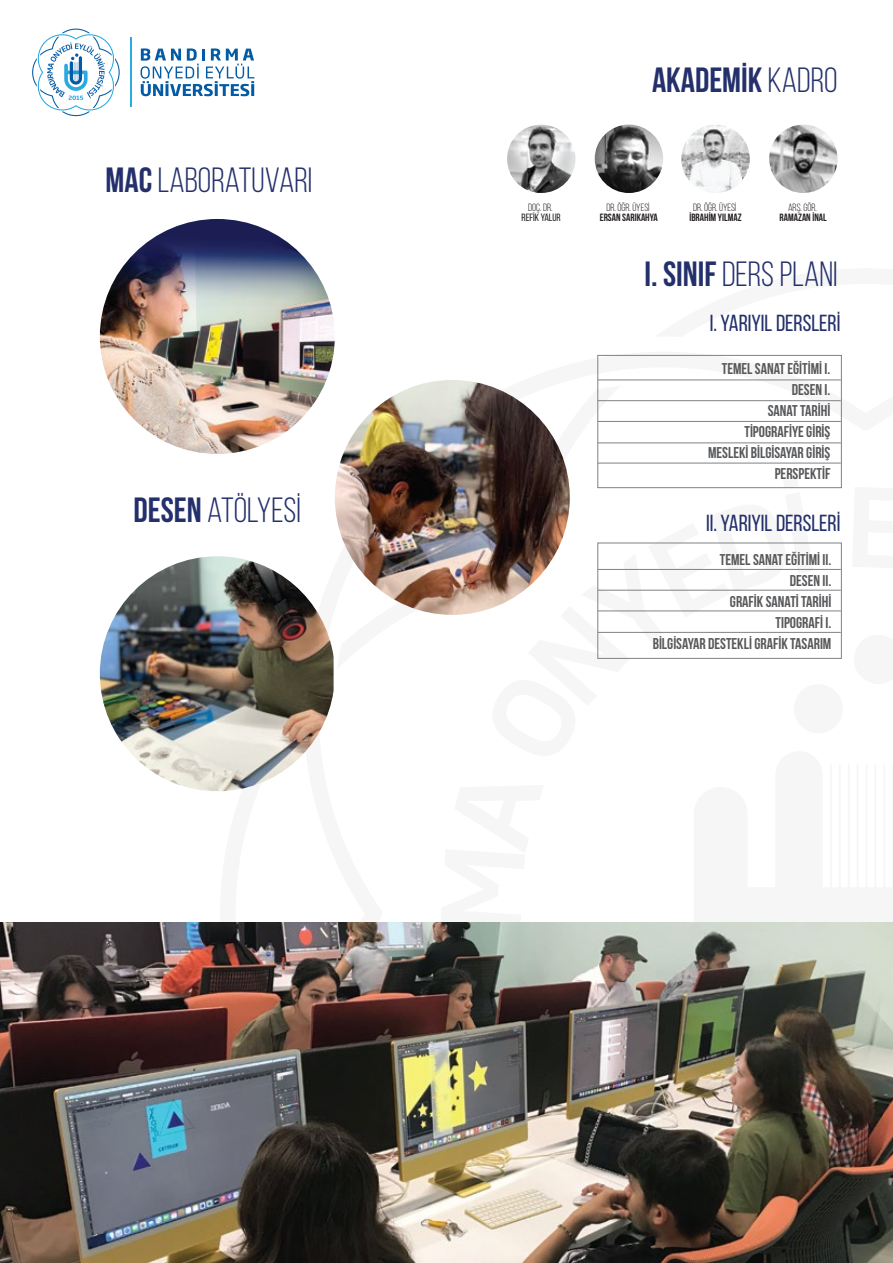
<style>
.page{position:relative;width:893px;height:1263px;background:#fff}
.page>*{position:absolute;margin:0;border:0;box-sizing:border-box;transform-origin:0 0}
.t1{font:35.1px "Bebas Neue";color:#24306b}
.t2{font:700 35.1px "Bebas Neue";color:#24306b}
.t3{font:23.25px "Bebas Neue";color:#24306b}
.t4{font:700 15.6px/21px "Bebas Neue";color:#58595b;text-align:right}
.t5{font:10.5px "Bebas Neue";color:#231f20}
.t6{font:700 10.5px "Bebas Neue";color:#231f20}
.t7{font:10.5px "Bebas Neue";color:#231f20}
.s1{font-weight:700}
.s2{font-weight:400}
</style>
<div class="page">
<svg style="left:32px;top:28px;width:88px;height:89px"></svg>
<hr style="left:130px;top:38px;width:2px;height:69px;background:#29aae1">
<svg style="left:141px;top:48px;width:113px;height:48px"></svg>
<svg style="left:440px;top:477px;width:453px;height:786px"></svg>
<img style="left:507px;top:125px;width:68px;height:68px;border-radius:34px">
<img style="left:595px;top:125px;width:68px;height:68px;border-radius:34px">
<img style="left:681px;top:125px;width:69px;height:68px;border-radius:34px">
<img style="left:769px;top:125px;width:69px;height:68px;border-radius:34px">
<div style="left:597px;top:543px;width:245px;height:116px;border:1px solid #808285"></div>
<hr style="left:598px;top:569px;width:243px;height:1px;background:#808285">
<hr style="left:598px;top:590px;width:243px;height:1px;background:#808285">
<hr style="left:598px;top:610px;width:243px;height:1px;background:#808285">
<hr style="left:598px;top:632px;width:243px;height:1px;background:#808285">
<div style="left:597px;top:355px;width:245px;height:133px;border:1px solid #808285"></div>
<hr style="left:598px;top:380px;width:243px;height:1px;background:#808285">
<hr style="left:598px;top:400px;width:243px;height:1px;background:#808285">
<hr style="left:598px;top:421px;width:243px;height:1px;background:#808285">
<hr style="left:598px;top:442px;width:243px;height:1px;background:#808285">
<hr style="left:598px;top:463px;width:243px;height:1px;background:#808285">
<img style="left:100px;top:219px;width:235px;height:235px;border-radius:117px">
<img style="left:100px;top:556px;width:234px;height:235px">
<img style="left:335px;top:380px;width:235px;height:235px;border-radius:117px">
<img style="left:0;top:922px;width:892px;height:341px">
<h1 class="t1" style="left:106px;top:161px;width:208px"><span class="s1">MAC</span> LABORATUVARI</h1>
<h1 class="t1" style="left:134px;top:491px;width:169px"><span class="s1">DESEN</span> ATÖLYESİ</h1>
<h1 class="t2" style="left:652px;top:60px;width:187px">AKADEMİK <span class="s2">KADRO</span></h1>
<p class="t5" style="left:528px;top:202px;width:26px">DOÇ. DR.</p>
<p class="t7" style="left:522px;top:212px;width:41px">REFİK YALUR</p>
<p class="t5" style="left:606px;top:202px;width:45px">DR. ÖĞR. ÜYESİ</p>
<p class="t6" style="left:600px;top:212px;width:59px">ERSAN SARIKAHYA</p>
<p class="t5" style="left:693px;top:202px;width:45px">DR. ÖĞR. ÜYESİ</p>
<p class="t6" style="left:689px;top:212px;width:54px">İBRAHİM YILMAZ</p>
<p class="t5" style="left:788px;top:202px;width:30px">ARŞ. GÖR.</p>
<p class="t6" style="left:780px;top:212px;width:49px">RAMAZAN İNAL</p>
<h1 class="t1" style="left:644px;top:255px;width:195px"><span class="s1">I. SINIF</span> DERS PLANI</h1>
<h2 class="t3" style="left:710px;top:310px;width:132px">I. YARIYIL DERSLERİ</h2>
<p class="t4" style="left:708px;top:358px;width:124px">TEMEL SANAT EĞİTİMİ I.<br>DESEN I.<br>SANAT TARİHİ<br>TİPOGRAFİYE GİRİŞ<br>MESLEKİ BİLGİSAYAR GİRİŞ<br>PERSPEKTİF</p>
<h2 class="t3" style="left:706px;top:510px;width:136px">II. YARIYIL DERSLERİ</h2>
<p class="t4" style="left:653px;top:549px;width:180px">TEMEL SANAT EĞİTİMİ II.<br>DESEN II.<br>GRAFİK SANATİ TARİHİ<br>TIPOGRAFİ I.<br>BİLGİSAYAR DESTEKLİ GRAFİK TASARIM</p>
</div>
